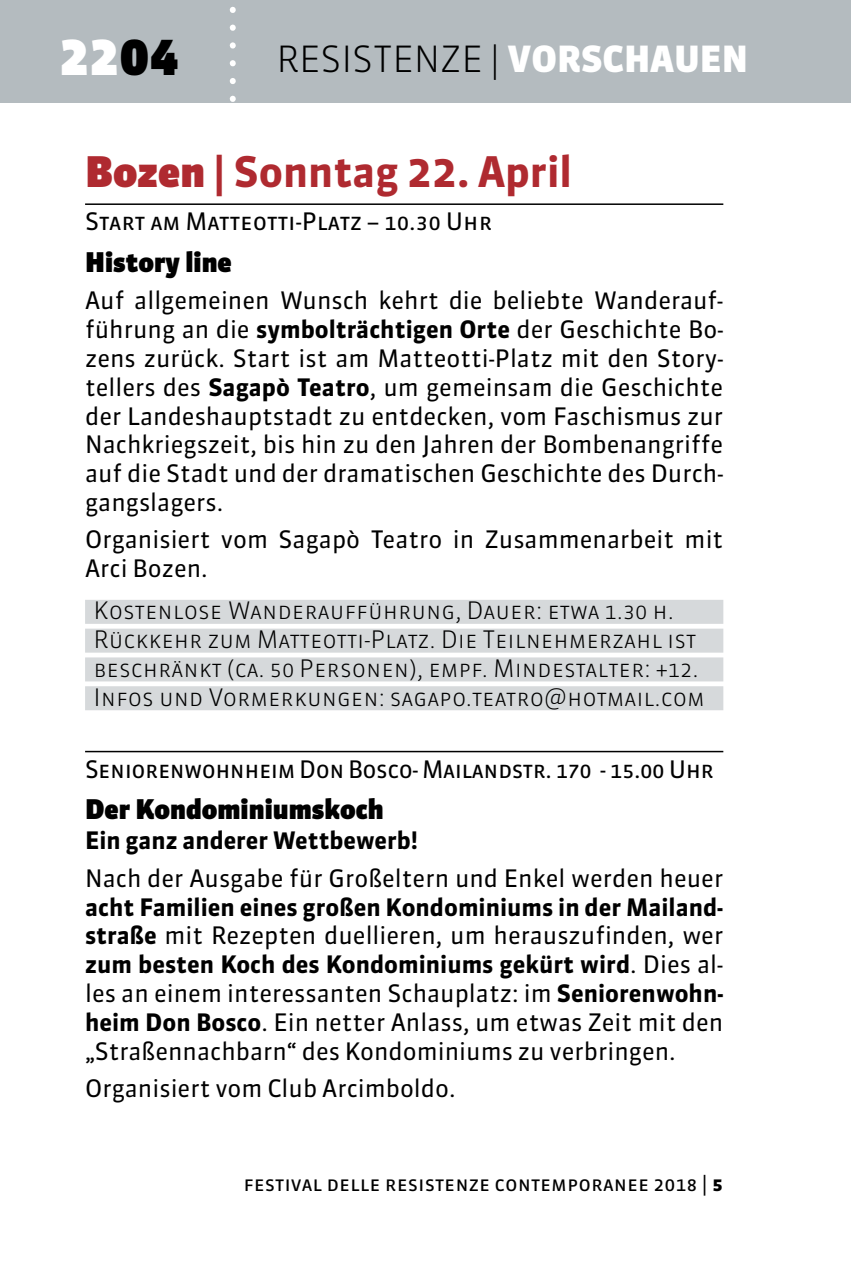
<style>
.page{position:relative;width:851px;height:1276px;background:#fff}
.page>*{position:absolute;margin:0;border:0;box-sizing:border-box;transform-origin:0 0}
.t1{font:900 48px "Sanuk TF";color:#fff}
.t2{font:700 42px "Sanuk";color:#af2a30}
.t3{font:36px "Sanuk Light SC";color:#000}
.t4{font:900 27px "Sanuk";color:#000}
.t5{font:24px/28.8px "Sanuk";color:#000;text-align:justify}
.t6{font:24px/28.8px "Sanuk Light SC";color:#000}
.t7{font:24px "Sanuk Regular SC";letter-spacing:-.02em;color:#000}
.t8{font:24px "Sanuk Regular SC";color:#000}
.t9{font:700 24px "Sanuk";color:#000}
.t10{font:21px "Sanuk Regular SC";color:#000}
.s1{color:#000}
.s2{font-family:"Sanuk Black SC";color:#fff}
.s3{font-weight:900}
.s4{font-weight:700}
.s5{font-family:"Sanuk Bold SC"}
</style>
<div class="page">
<div style="left:0;top:0;width:850px;height:103px;background:#b4bbbf"></div>
<svg style="left:230px;top:6px;width:6px;height:96px"></svg>
<hr style="left:85px;top:203px;width:638px;height:2px;background:#000">
<div style="left:85px;top:600px;width:638px;height:24px;background:#d6d9db"></div>
<div style="left:85px;top:628px;width:638px;height:24px;background:#d6d9db"></div>
<div style="left:85px;top:657px;width:638px;height:24px;background:#d6d9db"></div>
<div style="left:85px;top:686px;width:638px;height:24px;background:#d6d9db"></div>
<hr style="left:85px;top:751px;width:638px;height:1px;background:#000">
<h1 class="t1" style="left:60px;top:28px;width:121px">22<span class="s1">04</span></h1>
<h3 class="t3" style="left:276px;top:37px;width:473px">RESISTENZE | <span class="s2">VORSCHAUEN</span></h3>
<h2 class="t2" style="left:85px;top:146px;width:488px"><span class="s3">Bozen</span> | Sonntag 22. April</h2>
<p class="t8" style="left:85px;top:207px;width:408px">Start am Matteotti-Platz – 10.30 Uhr</p>
<p class="t4" style="left:85px;top:245px;width:148px">History line</p>
<p class="t5" style="left:85px;top:286px;width:639px">Auf allgemeinen Wunsch kehrt die beliebte Wanderauf&shy;führung an die <span class="s4">symbolträchtigen Orte</span> der Geschichte Bo&shy;zens zurück. Start ist am Matteotti-Platz mit den Story&shy;tellers des <span class="s4">Sagapò Teatro</span>, um gemeinsam die Geschichte der Landeshauptstadt zu entdecken, vom Faschismus zur Nachkriegszeit, bis hin zu den Jahren der Bombenangriffe auf die Stadt und der dramatischen Geschichte des Durch&shy;gangslagers.</p>
<p class="t5" style="left:85px;top:525px;width:639px">Organisiert vom Sagapò Teatro in Zusammenarbeit mit<br>Arci Bozen.</p>
<p class="t6" style="left:94px;top:596px;width:612px">Kostenlose Wanderaufführung, Dauer: etwa 1.30 h.<br>Rückkehr zum Matteotti-Platz. Die Teilnehmerzahl ist beschränkt (ca. 50 Personen), empf. Mindestalter: +12.<br>Infos und Vormerkungen: sagapo.teatro@hotmail.com</p>
<p class="t7" style="left:85px;top:754px;width:630px">Seniorenwohnheim Don Bosco- Mailandstr. 170 - 15.00 Uhr</p>
<p class="t4" style="left:85px;top:793px;width:300px">Der Kondominiumskoch</p>
<p class="t9" style="left:85px;top:825px;width:334px">Ein ganz anderer Wettbewerb!</p>
<p class="t5" style="left:85px;top:863px;width:639px">Nach der Ausgabe für Großeltern und Enkel werden heuer</p>
<p class="t5" style="left:85px;top:892px;width:639px"><span class="s4">acht Familien eines großen Kondominiums in der Mailand&shy;straße</span> mit Rezepten duellieren, um herauszufinden, wer <span class="s4">zum besten Koch des Kondominiums gekürt wird</span>. Dies al&shy;les an einem interessanten Schauplatz: im <span class="s4">Seniorenwohn&shy;heim Don Bosco</span>. Ein netter Anlass, um etwas Zeit mit den „Straßennachbarn“ des Kondominiums zu verbringen.</p>
<p class="t5" style="left:85px;top:1073px;width:372px">Organisiert vom Club Arcimboldo.</p>
<p class="t10" style="left:243px;top:1170px;width:481px">festival delle resistenze contemporanee 2018 | <span class="s5">5</span></p>
</div>
